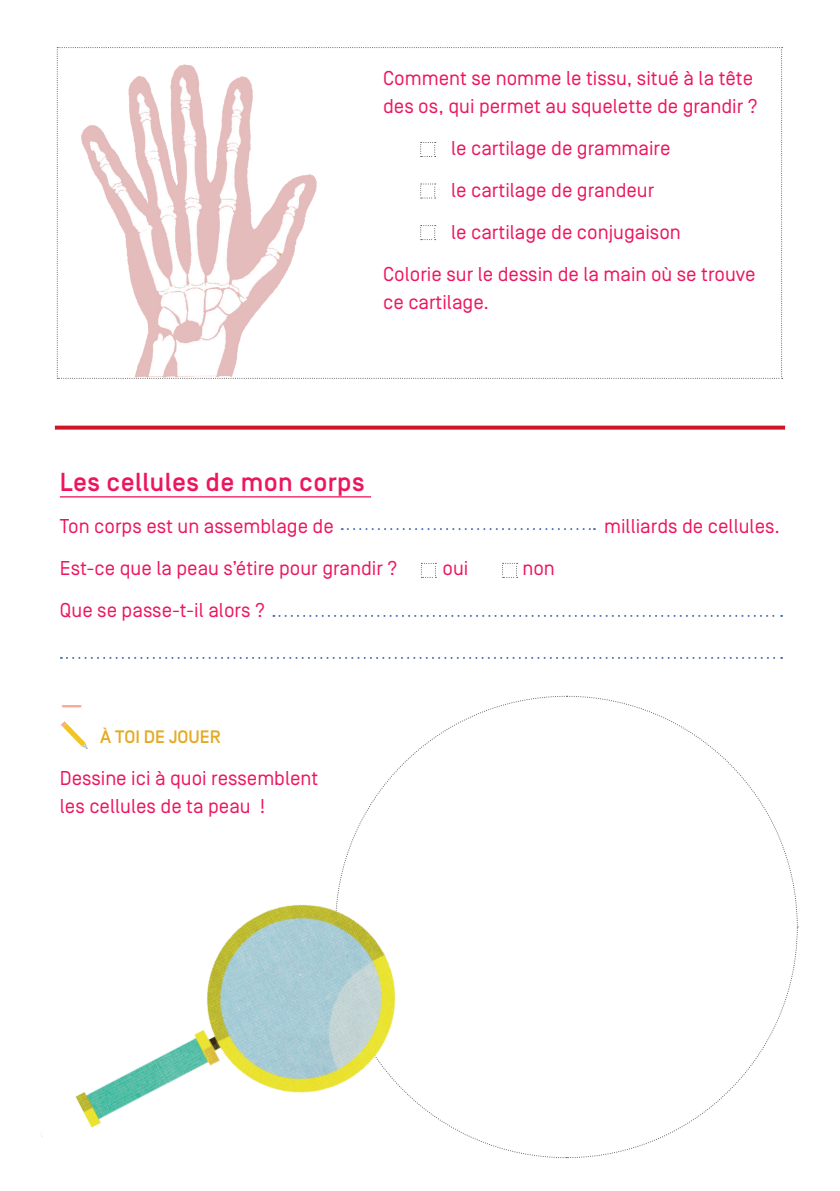
<style>
.page{position:relative;width:840px;height:1191px;background:#fff}
.page>*{position:absolute;margin:0;border:0;box-sizing:border-box;transform-origin:0 0}
.t1{font:500 26px "Simplon BP";letter-spacing:.015em;color:#ed165d}
.t2{font:500 26px "Simplon BP";color:#f8aa96}
.t3{font:20px/28px "Simplon BP Regular";color:#ed165d}
.t4{font:500 18px "Simplon BP";color:#e5aa22}
</style>
<div class="page">
<svg style="left:57px;top:47px;width:725px;height:332px"></svg>
<svg style="left:55px;top:425px;width:729px;height:4px;background:#d63a48"></svg>
<hr style="left:60px;top:496px;width:311px;height:1px;background:#ed165d">
<svg style="left:341px;top:528px;width:253px;height:2px"></svg>
<svg style="left:567px;top:927px;width:230px;height:231px"></svg>
<svg style="left:566px;top:695px;width:231px;height:230px"></svg>
<svg style="left:356px;top:695px;width:209px;height:136px"></svg>
<img style="left:40px;top:831px;width:421px;height:306px">
<svg style="left:421px;top:563px;width:15px;height:15px"></svg>
<svg style="left:502px;top:563px;width:15px;height:15px"></svg>
<svg style="left:273px;top:615px;width:508px;height:2px"></svg>
<svg style="left:61px;top:657px;width:720px;height:2px"></svg>
<svg style="left:61px;top:721px;width:27px;height:28px"></svg>
<p class="t3" style="left:383px;top:64px;width:376px">Comment se nomme le tissu, situé à la tête des os, qui permet au squelette de grandir ?</p>
<p class="t3" style="left:451px;top:134px;width:221px">le cartilage de grammaire</p>
<p class="t3" style="left:451px;top:176px;width:204px">le cartilage de grandeur</p>
<p class="t3" style="left:451px;top:218px;width:231px">le cartilage de conjugaison</p>
<p class="t3" style="left:383px;top:260px;width:374px">Colorie sur le dessin de la main où se trouve</p>
<p class="t3" style="left:383px;top:288px;width:107px">ce cartilage.</p>
<h1 class="t1" style="left:60px;top:467px;width:306px">Les cellules de mon corps</h1>
<p class="t3" style="left:60px;top:512px;width:275px">Ton corps est un assemblage de</p>
<p class="t3" style="left:604px;top:512px;width:177px">milliards de cellules.</p>
<p class="t3" style="left:60px;top:554px;width:339px">Est-ce que la peau s’étire pour grandir ?</p>
<p class="t3" style="left:442px;top:554px;width:27px">oui</p>
<p class="t3" style="left:522px;top:554px;width:34px">non</p>
<p class="t3" style="left:60px;top:596px;width:207px">Que se passe-t-il alors ?</p>
<h1 class="t2" style="left:61px;top:691px;width:23px">—</h1>
<p class="t4" style="left:100px;top:726px;width:117px">à toi de jouer</p>
<p class="t3" style="left:60px;top:764px;width:260px">Dessine ici à quoi ressemblent les cellules de ta peau !</p>
</div>
